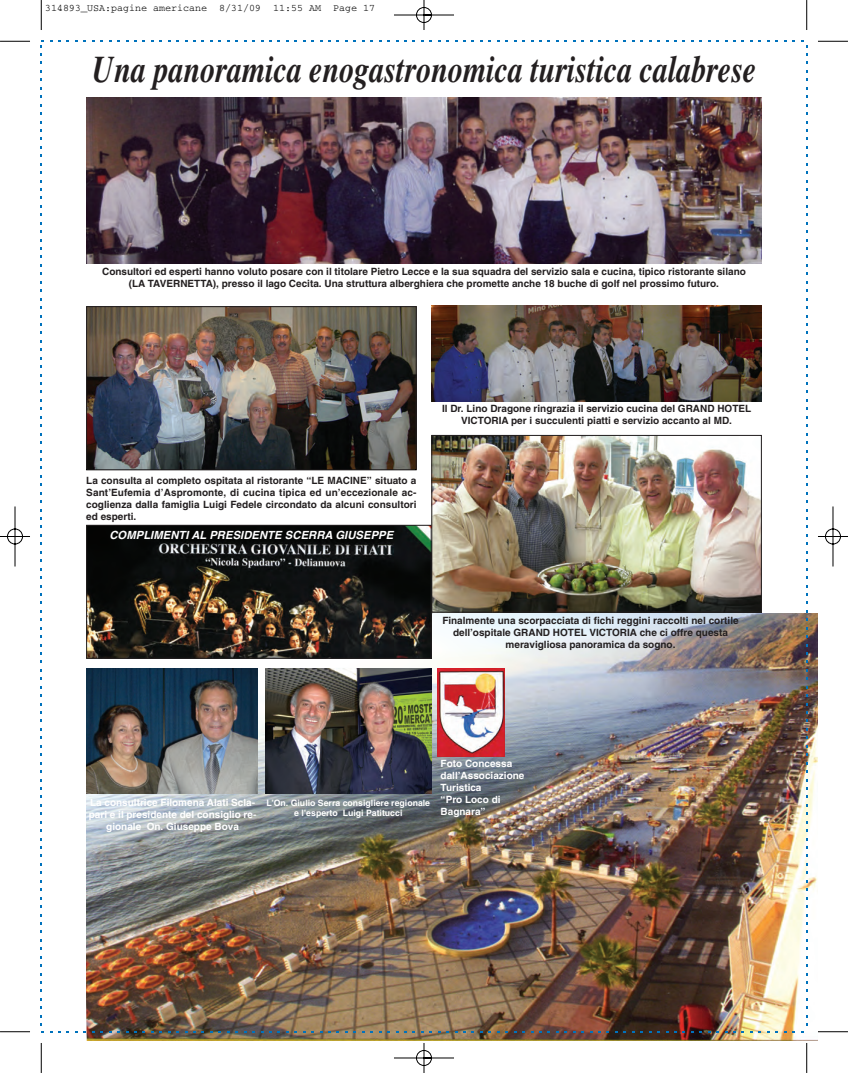
<style>
.page{position:relative;width:848px;height:1073px;background:#fff}
.page>*{position:absolute;margin:0;border:0;box-sizing:border-box;transform-origin:0 0}
.t1{font:italic 700 37.75px "Times";color:#231f20;scale:.8 1}
.t2{font:italic 700 11.25px "Helvetica";letter-spacing:.005em;color:#fff}
.t3{font:700 10px/12px "Helvetica";color:#231f20;text-align:center}
.t4{font:700 10px/12px "Helvetica";color:#fff;text-align:center}
.t5{font:10px "Courier";color:#000}
.t6{font:700 8.75px/10.5px "Helvetica";color:#fff;text-align:center}
</style>
<div class="page">
<img style="left:0;top:0;width:848px;height:1072px">
<img style="left:432px;top:435px;width:329px;height:177px">
<img style="left:87px;top:306px;width:329px;height:163px">
<img style="left:87px;top:525px;width:345px;height:133px">
<svg style="left:792px;top:41px;width:15px;height:6px"></svg>
<svg style="left:41px;top:41px;width:3px;height:6px"></svg>
<svg style="left:41px;top:1023px;width:3px;height:9px"></svg>
<p class="t5" style="left:45px;top:5px;width:332px">314893_USA:pagine americane 8/31/09 11:55 AM Page 17</p>
<h1 class="t1" style="left:92px;top:47px;width:831px">Una panoramica enogastronomica turistica calabrese</h1>
<p class="t3" style="left:102px;top:266px;width:645px">Consultori ed esperti hanno voluto posare con il titolare Pietro Lecce e la sua squadra del servizio sala e cucina, tipico ristorante silano (LA TAVERNETTA), presso il lago Cecita. Una struttura alberghiera che promette anche 18 buche di golf nel prossimo futuro.</p>
<p class="t3" style="left:86px;top:475px;width:332px;text-align:justify">La consulta al completo ospitata al ristorante “LE MACINE” situato a Sant’Eufemia d’Aspromonte, di cucina tipica ed un’eccezionale ac&shy;coglienza dalla famiglia Luigi Fedele circondato da alcuni consultori ed esperti.</p>
<p class="t2" style="left:109px;top:530px;width:285px">COMPLIMENTI AL PRESIDENTE SCERRA GIUSEPPE</p>
<p class="t3" style="left:442px;top:404px;width:311px">Il Dr. Lino Dragone ringrazia il servizio cucina del GRAND HOTEL<br>VICTORIA per i succulenti piatti e servizio accanto al MD.</p>
<p class="t3" style="left:442px;top:615px;width:298px">Finalmente una scorpacciata di fichi reggini raccolti nel cortile dell’ospitale GRAND HOTEL VICTORIA che ci offre questa meravigliosa panoramica da sogno.</p>
<p class="t4" style="left:89px;top:797px;width:169px">La consultrice Filomena Alati Scla&shy;pari e il presidente del consiglio re&shy;gionale On. Giuseppe Bova</p>
<p class="t6" style="left:266px;top:798px;width:165px">L’On. Giulio Serra consigliere regionale e l’esperto Luigi Patitucci</p>
<p class="t4" style="left:440px;top:758px;width:85px;text-align:left">Foto Concessa dall’Associazione<br>Turistica<br>“Pro Loco di<br>Bagnara”</p>
</div>
